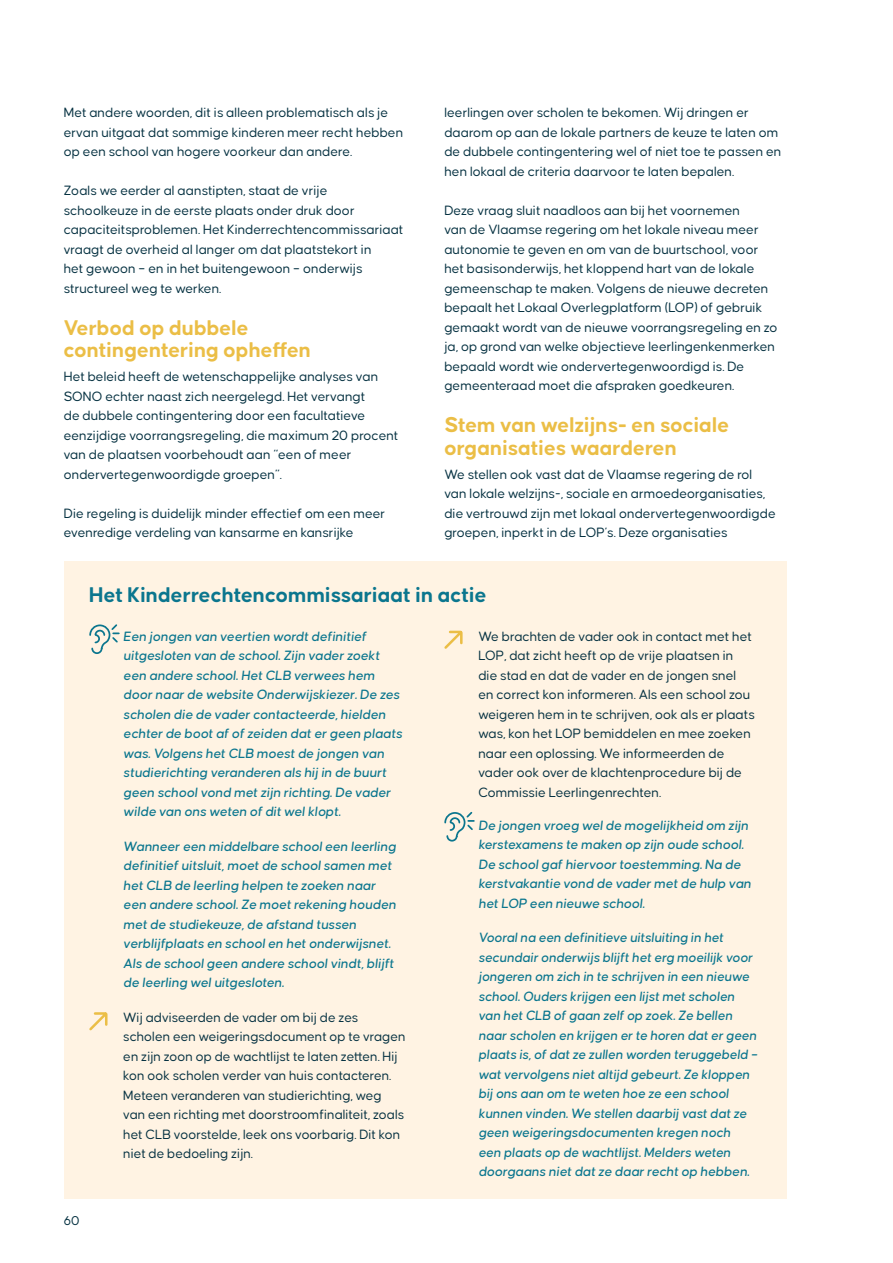
<style>
.page{position:relative;width:893px;height:1263px;background:#fff}
.page>*{position:absolute;margin:0;border:0;box-sizing:border-box;transform-origin:0 0}
.t1{font:700 22.5px/22.5px "Causten Round";color:#ebbe46}
.t2{font:700 22.5px "Causten Round";color:#0b768e}
.t3{font:14.25px/19.5px "Causten Round";color:#053141}
.t4{font:italic 500 14.25px/19.5px "Causten Round";color:#0b768e}
.t5{font:13.5px "Causten Round";color:#053141}
</style>
<div class="page">
<div style="left:64px;top:561px;width:723px;height:638px;background:#fff3e3"></div>
<svg style="left:89px;top:624px;width:31px;height:30px"></svg>
<svg style="left:89px;top:1012px;width:19px;height:19px"></svg>
<svg style="left:444px;top:630px;width:19px;height:19px"></svg>
<svg style="left:444px;top:812px;width:31px;height:30px"></svg>
<p class="t3" style="left:64px;top:103px;width:341px">Met andere woorden, dit is alleen problematisch als je ervan uitgaat dat sommige kinderen meer recht hebben op een school van hogere voorkeur dan andere.</p>
<p class="t3" style="left:64px;top:181px;width:341px">Zoals we eerder al aanstipten, staat de vrije schoolkeuze in de eerste plaats onder druk door capaciteitsproblemen. Het Kinderrechtencommissariaat vraagt de overheid al langer om dat plaatstekort in<br>het gewoon – en in het buitengewoon – onderwijs structureel weg te werken.</p>
<h1 class="t1" style="left:64px;top:316px;width:249px">Verbod op dubbele contingentering opheffen</h1>
<p class="t3" style="left:64px;top:367px;width:336px">Het beleid heeft de wetenschappelijke analyses van SONO echter naast zich neergelegd. Het vervangt<br>de dubbele contingentering door een facultatieve eenzijdige voorrangsregeling, die maximum 20 procent van de plaatsen voorbehoudt aan “een of meer ondervertegenwoordigde groepen”.</p>
<p class="t3" style="left:64px;top:503px;width:323px">Die regeling is duidelijk minder effectief om een meer evenredige verdeling van kansarme en kansrijke</p>
<p class="t3" style="left:444px;top:103px;width:339px">leerlingen over scholen te bekomen. Wij dringen er daarom op aan de lokale partners de keuze te laten om de dubbele contingentering wel of niet toe te passen en hen lokaal de criteria daarvoor te laten bepalen.</p>
<p class="t3" style="left:444px;top:200px;width:335px">Deze vraag sluit naadloos aan bij het voornemen<br>van de Vlaamse regering om het lokale niveau meer autonomie te geven en om van de buurtschool, voor het basisonderwijs, het kloppend hart van de lokale gemeenschap te maken. Volgens de nieuwe decreten bepaalt het Lokaal Overlegplatform (LOP) of gebruik gemaakt wordt van de nieuwe voorrangsregeling en zo ja, op grond van welke objectieve leerlingenkenmerken bepaald wordt wie ondervertegenwoordigd is. De gemeenteraad moet die afspraken goedkeuren.</p>
<h1 class="t1" style="left:444px;top:413px;width:286px">Stem van welzijns- en sociale organisaties waarderen</h1>
<p class="t3" style="left:444px;top:464px;width:333px">We stellen ook vast dat de Vlaamse regering de rol van lokale welzijns-, sociale en armoedeorganisaties, die vertrouwd zijn met lokaal ondervertegenwoordigde groepen, inperkt in de LOP’s. Deze organisaties</p>
<h1 class="t2" style="left:89px;top:582px;width:399px">Het Kinderrechtencommissariaat in actie</h1>
<p class="t4" style="left:123px;top:626px;width:280px">Een jongen van veertien wordt definitief uitgesloten van de school. Zijn vader zoekt een andere school. Het CLB verwees hem door naar de website Onderwijskiezer. De zes scholen die de vader contacteerde, hielden echter de boot af of zeiden dat er geen plaats was. Volgens het CLB moest de jongen van studierichting veranderen als hij in de buurt geen school vond met zijn richting. De vader wilde van ons weten of dit wel klopt.</p>
<p class="t4" style="left:123px;top:836px;width:274px">Wanneer een middelbare school een leerling definitief uitsluit, moet de school samen met het CLB de leerling helpen te zoeken naar een andere school. Ze moet rekening houden met de studiekeuze, de afstand tussen verblijfplaats en school en het onderwijsnet.<br>Als de school geen andere school vindt, blijft de leerling wel uitgesloten.</p>
<p class="t3" style="left:123px;top:1007px;width:284px">Wij adviseerden de vader om bij de zes scholen een weigeringsdocument op te vragen en zijn zoon op de wachtlijst te laten zetten. Hij kon ook scholen verder van huis contacteren.<br>Meteen veranderen van studierichting, weg van een richting met doorstroomfinaliteit, zoals het CLB voorstelde, leek ons voorbarig. Dit kon niet de bedoeling zijn.</p>
<p class="t3" style="left:478px;top:626px;width:278px">We brachten de vader ook in contact met het LOP, dat zicht heeft op de vrije plaatsen in die stad en dat de vader en de jongen snel en correct kon informeren. Als een school zou weigeren hem in te schrijven, ook als er plaats was, kon het LOP bemiddelen en mee zoeken naar een oplossing. We informeerden de vader ook over de klachtenprocedure bij de Commissie Leerlingenrechten.</p>
<p class="t4" style="left:478px;top:815px;width:274px">De jongen vroeg wel de mogelijkheid om zijn kerstexamens te maken op zijn oude school.<br>De school gaf hiervoor toestemming. Na de kerstvakantie vond de vader met de hulp van het LOP een nieuwe school.</p>
<p class="t4" style="left:478px;top:928px;width:281px">Vooral na een definitieve uitsluiting in het secundair onderwijs blijft het erg moeilijk voor jongeren om zich in te schrijven in een nieuwe school. Ouders krijgen een lijst met scholen van het CLB of gaan zelf op zoek. Ze bellen naar scholen en krijgen er te horen dat er geen plaats is, of dat ze zullen worden teruggebeld – wat vervolgens niet altijd gebeurt. Ze kloppen bij ons aan om te weten hoe ze een school kunnen vinden. We stellen daarbij vast dat ze geen weigeringsdocumenten kregen noch<br>een plaats op de wachtlijst. Melders weten doorgaans niet dat ze daar recht op hebben.</p>
<p class="t5" style="left:64px;top:1213px;width:17px">60</p>
</div>
